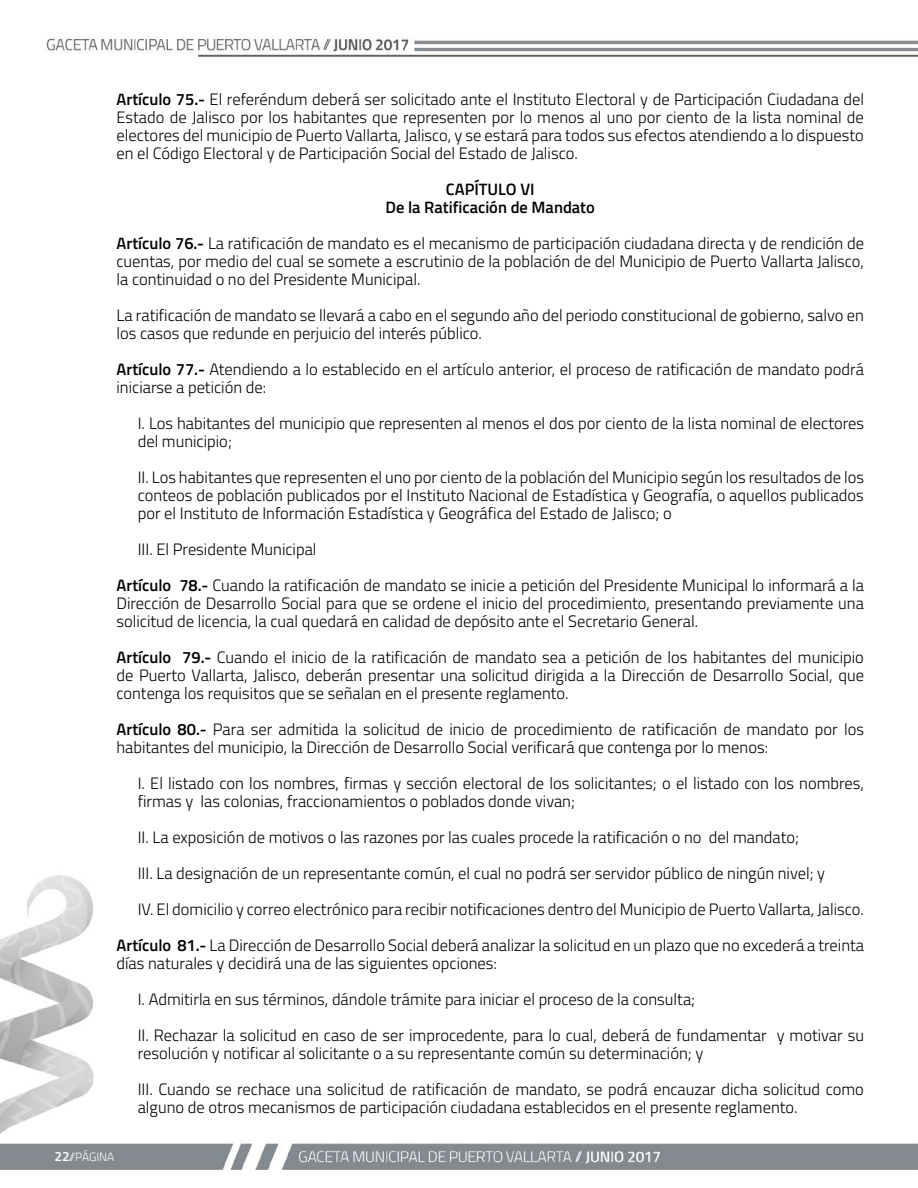
<style>
.page{position:relative;width:918px;height:1188px;background:#fff}
.page>*{position:absolute;margin:0;border:0;box-sizing:border-box;transform-origin:0 0}
.t1{font:300 16.5px/18px "Titillium Web";color:#000}
.t2{font:600 16.5px/18px "Titillium Web";color:#000;text-align:center}
.t3{font:300 12px "Titillium Web";color:#fff}
.s1{font-weight:600}
.s2{font-weight:600;font-size:13.5px}
</style>
<div class="page">
<img style="left:0;top:38px;width:918px;height:1132px">
<p class="t1" style="left:117px;top:89px;width:749px;text-align:justify"><span class="s1">Artículo 75.-</span> El referéndum deberá ser solicitado ante el Instituto Electoral y de Participación Ciudadana del Estado de Jalisco por los habitantes que representen por lo menos al uno por ciento de la lista nominal de electores del municipio de Puerto Vallarta, Jalisco, y se estará para todos sus efectos atendiendo a lo dispuesto en el Código Electoral y de Participación Social del Estado de Jalisco.</p>
<p class="t2" style="left:386px;top:179px;width:211px">CAPÍTULO VI<br>De la Ratificación de Mandato</p>
<p class="t1" style="left:117px;top:233px;width:749px;text-align:justify"><span class="s1">Artículo 76.-</span> La ratificación de mandato es el mecanismo de participación ciudadana directa y de rendición de cuentas, por medio del cual se somete a escrutinio de la población de del Municipio de Puerto Vallarta Jalisco, la continuidad o no del Presidente Municipal.</p>
<p class="t1" style="left:117px;top:305px;width:749px">La ratificación de mandato se llevará a cabo en el segundo año del periodo constitucional de gobierno, salvo en los casos que redunde en perjuicio del interés público.</p>
<p class="t1" style="left:117px;top:359px;width:749px"><span class="s1">Artículo 77.-</span> Atendiendo a lo establecido en el artículo anterior, el proceso de ratificación de mandato podrá iniciarse a petición de:</p>
<p class="t1" style="left:138px;top:413px;width:728px">I. Los habitantes del municipio que representen al menos el dos por ciento de la lista nominal de electores del municipio;</p>
<p class="t1" style="left:138px;top:467px;width:728px;text-align:justify">II. Los habitantes que representen el uno por ciento de la población del Municipio según los resultados de los conteos de población publicados por el Instituto Nacional de Estadística y Geografía, o aquellos publicados por el Instituto de Información Estadística y Geográfica del Estado de Jalisco; o</p>
<p class="t1" style="left:117px;top:530px;width:749px;line-height:36px;text-indent:21px">III. El Presidente Municipal<br><span class="s1">Artículo 78.-</span> Cuando la ratificación de mandato se inicie a petición del Presidente Municipal lo informará a la</p>
<p class="t1" style="left:117px;top:593px;width:749px">Dirección de Desarrollo Social para que se ordene el inicio del procedimiento, presentando previamente una solicitud de licencia, la cual quedará en calidad de depósito ante el Secretario General.</p>
<p class="t1" style="left:117px;top:647px;width:749px;text-align:justify"><span class="s1">Artículo 79.-</span> Cuando el inicio de la ratificación de mandato sea a petición de los habitantes del municipio de Puerto Vallarta, Jalisco, deberán presentar una solicitud dirigida a la Dirección de Desarrollo Social, que contenga los requisitos que se señalan en el presente reglamento.</p>
<p class="t1" style="left:117px;top:719px;width:749px"><span class="s1">Artículo 80.-</span> Para ser admitida la solicitud de inicio de procedimiento de ratificación de mandato por los habitantes del municipio, la Dirección de Desarrollo Social verificará que contenga por lo menos:</p>
<p class="t1" style="left:138px;top:773px;width:728px">I. El listado con los nombres, firmas y sección electoral de los solicitantes; o el listado con los nombres, firmas y las colonias, fraccionamientos o poblados donde vivan;</p>
<p class="t1" style="left:138px;top:827px;width:663px">II. La exposición de motivos o las razones por las cuales procede la ratificación o no del mandato;</p>
<p class="t1" style="left:138px;top:863px;width:689px">III. La designación de un representante común, el cual no podrá ser servidor público de ningún nivel; y</p>
<p class="t1" style="left:138px;top:899px;width:728px">IV. El domicilio y correo electrónico para recibir notificaciones dentro del Municipio de Puerto Vallarta, Jalisco.</p>
<p class="t1" style="left:117px;top:935px;width:749px"><span class="s1">Artículo 81.-</span> La Dirección de Desarrollo Social deberá analizar la solicitud en un plazo que no excederá a treinta</p>
<p class="t1" style="left:138px;top:944px;width:728px;line-height:36px;text-indent:-21px">días naturales y decidirá una de las siguientes opciones:<br>I. Admitirla en sus términos, dándole trámite para iniciar el proceso de la consulta;<br>II. Rechazar la solicitud en caso de ser improcedente, para lo cual, deberá de fundamentar y motivar su</p>
<p class="t1" style="left:138px;top:1034px;width:728px;line-height:36px">resolución y notificar al solicitante o a su representante común su determinación; y<br>III. Cuando se rechace una solicitud de ratificación de mandato, se podrá encauzar dicha solicitud como</p>
<p class="t1" style="left:138px;top:1097px;width:661px">alguno de otros mecanismos de participación ciudadana establecidos en el presente reglamento.</p>
<p class="t3" style="left:55px;top:1148px;width:61px"><span class="s2">22</span>//PÁGINA</p>
</div>
